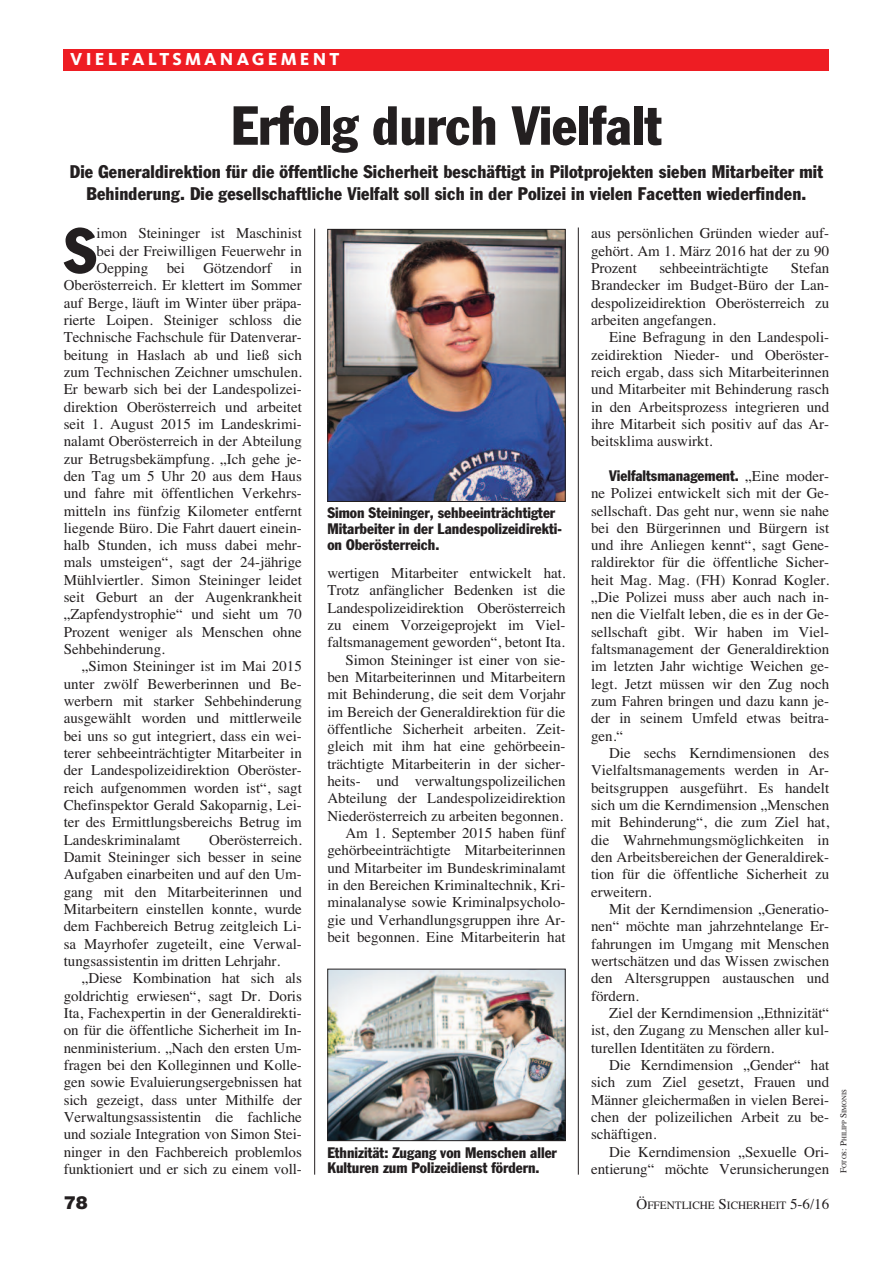
<style>
.page{position:relative;width:893px;height:1263px;background:#fff}
.page>*{position:absolute;margin:0;border:0;box-sizing:border-box;transform-origin:0 0}
.t1{font:condensed 62.55px "Franklin Gothic";color:#231f20}
.t2{font:condensed 54px "Franklin Gothic";color:#231f20}
.t3{font:condensed 18px/21.6px "Franklin Gothic";letter-spacing:.01em;color:#231f20;text-align:center}
.t4{font:800 18px "Kievit";letter-spacing:.175em;color:#fff}
.t5{font:900 18px "Helvetica";color:#231f20}
.t6{font:15px/17.2px "Times";color:#231f20;text-align:justify}
.t7{font:condensed 15px/15.8px "Franklin Gothic";color:#231f20}
.t8{font:11.25px "Times";color:#231f20}
.t9{font:6.75px "Times";color:#231f20}
.s1{font-family:"Times";font-stretch:normal}
.s2{font-size:15px}
.s3{font-size:9px}
</style>
<div class="page">
<hr style="left:314px;top:229px;width:1px;height:946px;background:#231f20">
<hr style="left:578px;top:227px;width:1px;height:948px;background:#231f20">
<div style="left:64px;top:49px;width:765px;height:21px;background:#ee1d23"></div>
<img style="left:329px;top:231px;width:235px;height:269px">
<div style="left:327px;top:229px;width:239px;height:273px;border:1px solid #231f20"></div>
<img style="left:329px;top:971px;width:235px;height:168px">
<div style="left:327px;top:969px;width:239px;height:172px;border:1px solid #231f20"></div>
<p class="t4" style="left:70px;top:53px;width:271px">VIELFALTSMANAGEMENT</p>
<h2 class="t2" style="left:231px;top:106px;width:432px">Erfolg durch Vielfalt</h2>
<p class="t3" style="left:70px;top:162px;width:755px">Die Generaldirektion für die öffentliche Sicherheit beschäftigt in Pilotprojekten sieben Mitarbeiter mit<br>Behinderung. Die gesellschaftliche Vielfalt soll sich in der Polizei in vielen Facetten wiederfinden.</p>
<h1 class="t1" style="left:64px;top:228px;width:34px">S</h1>
<p class="t6" style="left:97px;top:224px;width:207px">imon Steininger ist Maschinist</p>
<p class="t6" style="left:97px;top:242px;width:207px">bei der Freiwilligen Feuerwehr in</p>
<p class="t6" style="left:97px;top:259px;width:207px">Oepping bei Götzendorf in</p>
<p class="t6" style="left:64px;top:276px;width:240px">Oberösterreich. Er klettert im Sommer</p>
<p class="t6" style="left:64px;top:294px;width:240px">auf Berge, läuft im Winter über präpa-</p>
<p class="t6" style="left:64px;top:311px;width:240px">rierte Loipen. Steiniger schloss die</p>
<p class="t6" style="left:64px;top:328px;width:240px">Technische Fachschule für Datenverar-</p>
<p class="t6" style="left:64px;top:346px;width:240px">beitung in Haslach ab und ließ sich</p>
<p class="t6" style="left:64px;top:363px;width:240px">zum Technischen Zeichner umschulen.</p>
<p class="t6" style="left:64px;top:380px;width:240px">Er bewarb sich bei der Landespolizei-</p>
<p class="t6" style="left:64px;top:398px;width:240px">direktion Oberösterreich und arbeitet</p>
<p class="t6" style="left:64px;top:415px;width:240px">seit 1. August 2015 im Landeskrimi-</p>
<p class="t6" style="left:64px;top:432px;width:240px">nalamt Oberösterreich in der Abteilung</p>
<p class="t6" style="left:64px;top:450px;width:240px">zur Betrugsbekämpfung. „Ich gehe je-</p>
<p class="t6" style="left:64px;top:467px;width:240px">den Tag um 5 Uhr 20 aus dem Haus</p>
<p class="t6" style="left:64px;top:484px;width:240px">und fahre mit öffentlichen Verkehrs-</p>
<p class="t6" style="left:64px;top:502px;width:240px">mitteln ins fünfzig Kilometer entfernt</p>
<p class="t6" style="left:64px;top:519px;width:240px">liegende Büro. Die Fahrt dauert einein-</p>
<p class="t6" style="left:64px;top:536px;width:240px">halb Stunden, ich muss dabei mehr-</p>
<p class="t6" style="left:64px;top:554px;width:240px">mals umsteigen“, sagt der 24-jährige</p>
<p class="t6" style="left:64px;top:571px;width:240px">Mühlviertler. Simon Steininger leidet</p>
<p class="t6" style="left:64px;top:588px;width:240px">seit Geburt an der Augenkrankheit</p>
<p class="t6" style="left:64px;top:606px;width:240px">„Zapfendystrophie“ und sieht um 70</p>
<p class="t6" style="left:64px;top:623px;width:240px">Prozent weniger als Menschen ohne</p>
<p class="t6" style="left:64px;top:640px;width:103px">Sehbehinderung.</p>
<p class="t6" style="left:82px;top:658px;width:222px">„Simon Steininger ist im Mai 2015</p>
<p class="t6" style="left:64px;top:675px;width:240px">unter zwölf Bewerberinnen und Be-</p>
<p class="t6" style="left:64px;top:692px;width:240px">werbern mit starker Sehbehinderung</p>
<p class="t6" style="left:64px;top:710px;width:240px">ausgewählt worden und mittlerweile</p>
<p class="t6" style="left:64px;top:727px;width:240px">bei uns so gut integriert, dass ein wei-</p>
<p class="t6" style="left:64px;top:744px;width:240px">terer sehbeeinträchtigter Mitarbeiter in</p>
<p class="t6" style="left:64px;top:762px;width:240px">der Landespolizeidirektion Oberöster-</p>
<p class="t6" style="left:64px;top:779px;width:240px">reich aufgenommen worden ist“, sagt</p>
<p class="t6" style="left:64px;top:796px;width:240px">Chefinspektor Gerald Sakoparnig, Lei-</p>
<p class="t6" style="left:64px;top:813px;width:240px">ter des Ermittlungsbereichs Betrug im</p>
<p class="t6" style="left:64px;top:831px;width:118px">Landeskriminalamt</p>
<p class="t6" style="left:64px;top:831px;width:240px;text-indent:145px">Oberösterreich.<br>Damit Steininger sich besser in seine Aufgaben einarbeiten und auf den Um&shy;gang mit den Mitarbeiterinnen und Mitarbeitern einstellen konnte, wurde dem Fachbereich Betrug zeitgleich Li&shy;sa Mayrhofer zugeteilt, eine Verwal&shy;tungsassistentin im dritten Lehrjahr.</p>
<p class="t6" style="left:64px;top:969px;width:240px;text-indent:18px">„Diese Kombination hat sich als goldrichtig erwiesen“, sagt Dr. Doris Ita, Fachexpertin in der Generaldirekti&shy;on für die öffentliche Sicherheit im In&shy;nenministerium. „Nach den ersten Um&shy;fragen bei den Kolleginnen und Kolle&shy;gen sowie Evaluierungsergebnissen hat sich gezeigt, dass unter Mithilfe der Verwaltungsassistentin die fachliche und soziale Integration von Simon Stei&shy;ninger in den Fachbereich problemlos funktioniert und er sich zu einem voll-</p>
<p class="t7" style="left:327px;top:506px;width:236px">Simon Steininger, sehbeeinträchtigter<br>Mitarbeiter in der Landespolizeidirekti&shy;on Oberösterreich.</p>
<p class="t6" style="left:327px;top:564px;width:240px;text-align:right">wertigen Mitarbeiter entwickelt hat.<br>Trotz anfänglicher Bedenken ist die Landespolizeidirektion Oberösterreich zu einem Vorzeigeprojekt im Viel&shy;faltsmanagement geworden“, betont Ita.<br>Simon Steininger ist einer von sie&shy;ben Mitarbeiterinnen und Mitarbeitern mit Behinderung, die seit dem Vorjahr im Bereich der Generaldirektion für die öffentliche Sicherheit arbeiten. Zeit&shy;gleich mit ihm hat eine gehörbeein&shy;trächtigte Mitarbeiterin in der sicher&shy;heits- und verwaltungspolizeilichen Abteilung der Landespolizeidirektion Niederösterreich zu arbeiten begonnen.<br>Am 1. September 2015 haben fünf gehörbeeinträchtigte Mitarbeiterinnen und Mitarbeiter im Bundeskriminalamt in den Bereichen Kriminaltechnik, Kri&shy;minalanalyse sowie Kriminalpsycholo&shy;gie und Verhandlungsgruppen ihre Ar&shy;beit begonnen. Eine Mitarbeiterin hat</p>
<p class="t7" style="left:327px;top:1145px;width:231px">Ethnizität: Zugang von Menschen aller<br>Kulturen zum Polizeidienst fördern.</p>
<p class="t6" style="left:591px;top:224px;width:240px">aus persönlichen Gründen wieder auf&shy;gehört. Am 1. März 2016 hat der zu 90<br>Prozent</p>
<p class="t6" style="left:591px;top:259px;width:240px;text-indent:200px">Stefan Brandecker im Budget-Büro der Lan&shy;despolizeidirektion Oberösterreich zu arbeiten angefangen.</p>
<p class="t6" style="left:591px;top:328px;width:240px;text-indent:18px">Eine Befragung in den Landespoli&shy;zeidirektion Nieder- und Oberöster&shy;reich ergab, dass sich Mitarbeiterinnen und Mitarbeiter mit Behinderung rasch in den Arbeitsprozess integrieren und ihre Mitarbeit sich positiv auf das Ar&shy;beitsklima auswirkt.</p>
<p class="t7" style="left:609px;top:469px;width:222px">Vielfaltsmanagement. <span class="s1">„Eine moder-</span></p>
<p class="t6" style="left:591px;top:484px;width:240px">ne Polizei entwickelt sich mit der Ge&shy;sellschaft. Das geht nur, wenn sie nahe bei den Bürgerinnen und Bürgern ist und ihre Anliegen kennt“, sagt Gene&shy;raldirektor für die öffentliche Sicher&shy;heit Mag. Mag. (FH) Konrad Kogler. „Die Polizei muss aber auch nach in&shy;nen die Vielfalt leben, die es in der Ge&shy;sellschaft gibt. Wir haben im Viel&shy;faltsmanagement der Generaldirektion im letzten Jahr wichtige Weichen ge&shy;legt. Jetzt müssen wir den Zug noch zum Fahren bringen und dazu kann je&shy;der in seinem Umfeld etwas beitra&shy;gen.“</p>
<p class="t6" style="left:591px;top:744px;width:240px;text-indent:18px">Die sechs Kerndimensionen des Vielfaltsmanagements werden in Ar&shy;beitsgruppen ausgeführt. Es handelt sich um die Kerndimension „Menschen mit Behinderung“, die zum Ziel hat, die Wahrnehmungsmöglichkeiten in den Arbeitsbereichen der Generaldirek&shy;tion für die öffentliche Sicherheit zu erweitern.</p>
<p class="t6" style="left:591px;top:900px;width:240px;text-indent:18px">Mit der Kerndimension „Generatio&shy;nen“ möchte man jahrzehntelange Er&shy;fahrungen im Umgang mit Menschen wertschätzen und das Wissen zwischen den Altersgruppen austauschen und fördern.</p>
<p class="t6" style="left:591px;top:1004px;width:240px;text-indent:18px">Ziel der Kerndimension „Ethnizität“ ist, den Zugang zu Menschen aller kul&shy;turellen Identitäten zu fördern.</p>
<p class="t6" style="left:591px;top:1056px;width:240px;text-indent:18px">Die Kerndimension „Gender“ hat sich zum Ziel gesetzt, Frauen und Männer gleichermaßen in vielen Berei&shy;chen der polizeilichen Arbeit zu be&shy;schäftigen.</p>
<p class="t6" style="left:591px;top:1143px;width:240px;text-align:right">Die Kerndimension „Sexuelle Ori&shy;entierung“ möchte Verunsicherungen</p>
<p class="t6" style="left:659px;top:259px;width:111px">sehbeeinträchtigte</p>
<p class="t5" style="left:64px;top:1192px;width:26px">78</p>
<p class="t8" style="left:636px;top:1198px;width:194px"><span class="s2">Ö</span>FFENTLICHE <span class="s2">S</span>ICHERHEIT <span class="s2">5-6/16</span></p>
<p class="t9" style="left:840px;top:1173px;width:86px;rotate:-90deg"><span class="s3">F</span>OTOS<span class="s3">: P</span>HILIPP <span class="s3">S</span>IMONIS</p>
</div>
